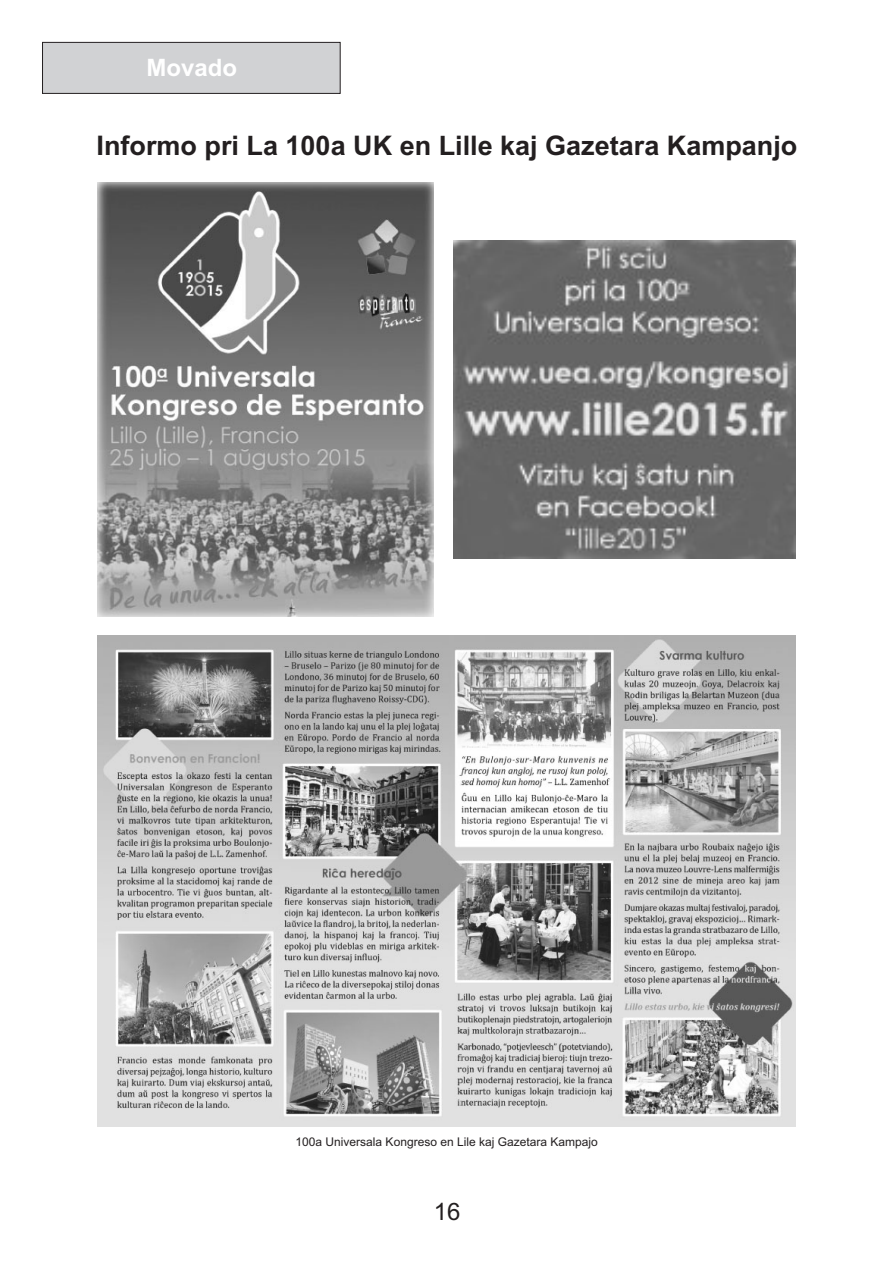
<style>
.page{position:relative;width:893px;height:1263px;background:#fff}
.page>*{position:absolute;margin:0;border:0;box-sizing:border-box;transform-origin:0 0}
.t1{font:700 27px "Arial";color:#231f20}
.t2{font:700 24px "Arial";color:#fff}
.t3{font:24px "Arial";color:#231f20}
.t4{font:12px "Arial";color:#231f20}
</style>
<div class="page">
<div style="left:43px;top:42px;width:297px;height:51px;background:#d1d2d4"></div>
<img style="left:98px;top:182px;width:336px;height:434px">
<img style="left:454px;top:240px;width:341px;height:318px">
<img style="left:98px;top:636px;width:697px;height:490px">
<h2 class="t2" style="left:146px;top:59px;width:92px">Movado</h2>
<h1 class="t1" style="left:97px;top:136px;width:702px">Informo pri La 100a UK en Lille kaj Gazetara Kampanjo</h1>
<p class="t4" style="left:296px;top:1137px;width:304px">100a Universala Kongreso en Lile kaj Gazetara Kampajo</p>
<h2 class="t3" style="left:434px;top:1203px;width:28px">16</h2>
</div>
